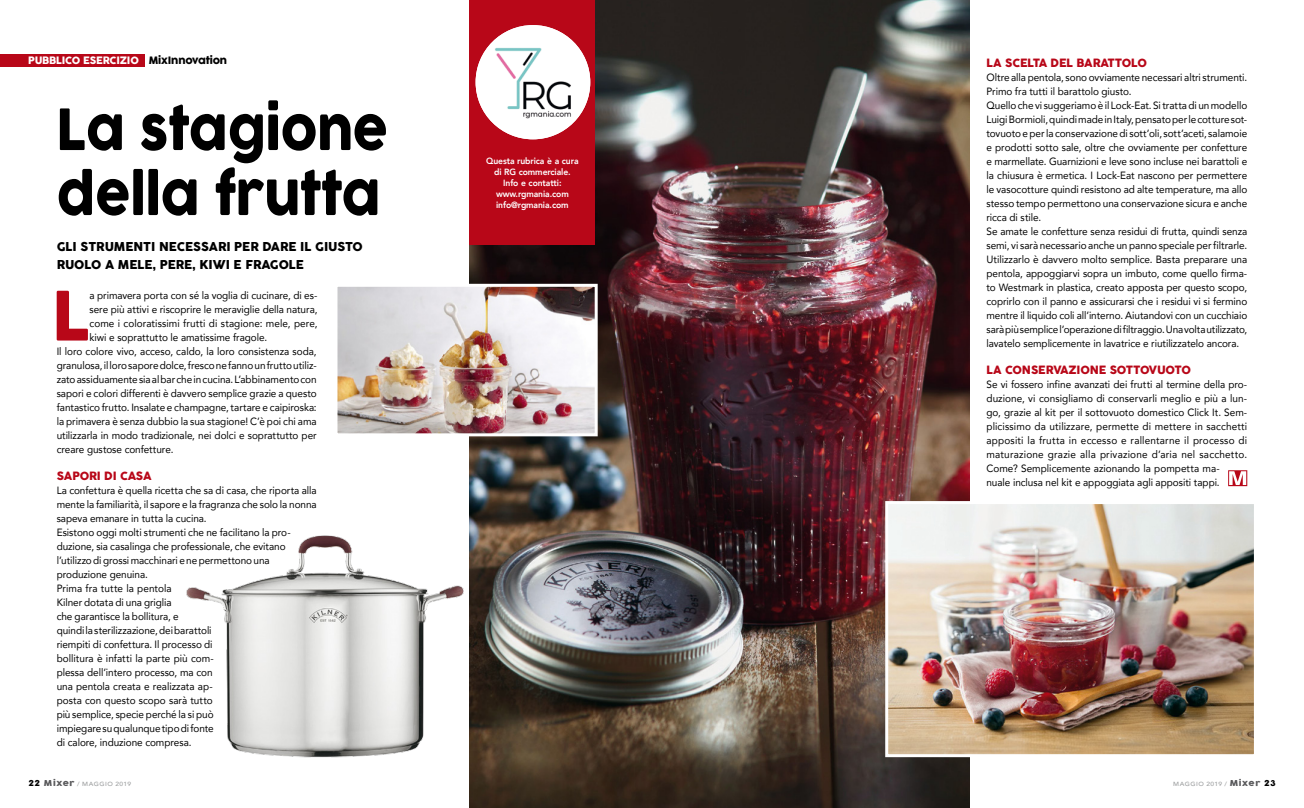
<style>
.page{position:relative;width:1304px;height:808px;background:#fff}
.page>*{position:absolute;margin:0;border:0;box-sizing:border-box;transform-origin:0 0}
.TESTO_-_Capolettera{font:67px "COCOGOOSE";color:#b80718;scale:.95 1}
._02_titolo{font:56px/65px "COCOGOOSE";letter-spacing:-.01em;color:#000;scale:.9 1}
.OCCHIELLO{font:12px/18px "COCOGOOSE";letter-spacing:-.005em;color:#000}
.TITOLETTO_PARAGRAFO{font:11.2px "COCOGOOSE";letter-spacing:-.01em;color:#b80718}
.TESTO{font:10.5px/14px "Avenir";letter-spacing:-.005em;color:#000;text-align:justify;scale:.95 1}
.TESTO_-_Capolettera-2{font:10.5px/14px "Avenir";color:#000;text-align:justify;scale:.95 1}
.t1{font:10px "COCOGOOSE";letter-spacing:-.015em;color:#fff}
.BOX_testo{font:800 9px/11px "Avenir";letter-spacing:-.01em;color:#fff;text-align:center;scale:.95 1}
.t2{font:500 6px "Avenir";letter-spacing:.07em;color:#9c9e9f;scale:1.1 1}
.s1{color:#000}
.s2{font-family:"COCOGOOSE";font-weight:400;font-size:8px;color:#000}
.s3{font-family:"COCOGOOSE";font-weight:400;font-size:8px;color:#58585a}
</style>
<div class="page">
<img style="left:470px;top:0;width:499px;height:808px">
<img style="left:884px;top:500px;width:370px;height:259px">
<div style="left:0;top:54px;width:145px;height:13px;background:#b80718"></div>
<div style="left:470px;top:0;width:125px;height:244px;background:#b80718"></div>
<img style="left:476px;top:25px;width:114px;height:114px;border-radius:57px">
<svg style="left:1228px;top:470px;width:19px;height:16px"></svg>
<img style="left:337px;top:282px;width:262px;height:156px">
<img style="left:186px;top:432px;width:353px;height:376px">
<p class="t1" style="left:28px;top:53px;width:201px">PUBBLICO ESERCIZIO <span class="s1">MixInnovation</span></p>
<p class="_02_titolo" style="left:57px;top:98px;width:370px">La stagione della frutta</p>
<p class="OCCHIELLO" style="left:57px;top:238px;width:308px">GLI STRUMENTI NECESSARI PER DARE IL GIUSTO<br>RUOLO A MELE, PERE, KIWI E FRAGOLE</p>
<p class="TESTO_-_Capolettera" style="left:53px;top:266px;width:41px">L</p>
<p class="TESTO_-_Capolettera-2" style="left:90px;top:288px;width:241px">a primavera porta con sé la voglia di cucinare, di es&shy;sere più attivi e riscoprire le meraviglie della natura, come i coloratissimi frutti di stagione: mele, pere, kiwi e soprattutto le amatissime fragole.</p>
<p class="TESTO" style="left:57px;top:344px;width:275px">Il loro colore vivo, acceso, caldo, la loro consistenza soda, granulosa, il loro sapore dolce, fresco ne fanno un frutto utiliz&shy;zato assiduamente sia al bar che in cucina. L’abbinamento con sapori e colori differenti è davvero semplice grazie a questo fantastico frutto. Insalate e champagne, tartare e caipiroska: la primavera è senza dubbio la sua stagione! C’è poi chi ama utilizzarla in modo tradizionale, nei dolci e soprattutto per creare gustose confetture.</p>
<p class="TITOLETTO_PARAGRAFO" style="left:57px;top:467px;width:97px">SAPORI DI CASA</p>
<p class="TESTO" style="left:57px;top:483px;width:275px">La confettura è quella ricetta che sa di casa, che riporta alla mente la familiarità, il sapore e la fragranza che solo la nonna sapeva emanare in tutta la cucina.</p>
<p class="TESTO" style="left:57px;top:525px;width:248px;text-align:left">Esistono oggi molti strumenti che ne facilitano la pro&shy;duzione, sia casalinga che professionale, che evitano l’utilizzo di grossi macchinari e ne permettono una produzione genuina.</p>
<p class="TESTO" style="left:57px;top:581px;width:167px;text-align:left">Prima fra tutte la pentola<br>Kilner dotata di una griglia<br>che garantisce la bollitura, e<br>quindi la sterilizzazione, dei barattoli riempiti di confettura. Il processo di bollitura è infatti la parte più com&shy;plessa dell’intero processo, ma con una pentola creata e realizzata ap&shy;posta con questo scopo sarà tutto più semplice, specie perché la si può impiegare su qualunque tipo di fonte di calore, induzione compresa.</p>
<p class="BOX_testo" style="left:486px;top:154px;width:99px">Questa rubrica è a cura di RG commerciale.</p>
<p class="BOX_testo" style="left:503px;top:176px;width:63px">Info e contatti:</p>
<p class="BOX_testo" style="left:496px;top:187px;width:78px">www.rgmania.com</p>
<p class="BOX_testo" style="left:496px;top:198px;width:78px">info@rgmania.com</p>
<p class="TITOLETTO_PARAGRAFO" style="left:986px;top:55px;width:162px">LA SCELTA DEL BARATTOLO</p>
<p class="TESTO" style="left:986px;top:70px;width:276px">Oltre alla pentola, sono ovviamente necessari altri strumenti.<br>Primo fra tutti il barattolo giusto.</p>
<p class="TESTO" style="left:986px;top:98px;width:276px">Quello che vi suggeriamo è il Lock-Eat. Si tratta di un modello Luigi Bormioli, quindi made in Italy, pensato per le cotture sot&shy;tovuoto e per la conservazione di sott’oli, sott’aceti, salamoie e prodotti sotto sale, oltre che ovviamente per confetture e marmellate. Guarnizioni e leve sono incluse nei barattoli e la chiusura è ermetica. I Lock-Eat nascono per permettere le vasocotture quindi resistono ad alte temperature, ma allo stesso tempo permettono una conservazione sicura e anche ricca di stile.</p>
<p class="TESTO" style="left:986px;top:224px;width:276px">Se amate le confetture senza residui di frutta, quindi senza semi, vi sarà necessario anche un panno speciale per filtrarle.<br>Utilizzarlo è davvero molto semplice. Basta preparare una pentola, appoggiarvi sopra un imbuto, come quello firma&shy;to Westmark in plastica, creato apposta per questo scopo, coprirlo con il panno e assicurarsi che i residui vi si fermino mentre il liquido coli all’interno. Aiutandovi con un cucchiaio sarà più semplice l’operazione di filtraggio. Una volta utilizzato, lavatelo semplicemente in lavatrice e riutilizzatelo ancora.</p>
<p class="TITOLETTO_PARAGRAFO" style="left:986px;top:362px;width:206px">LA CONSERVAZIONE SOTTOVUOTO</p>
<p class="TESTO" style="left:986px;top:377px;width:276px;text-align:left">Se vi fossero infine avanzati dei frutti al termine della pro&shy;duzione, vi consigliamo di conservarli meglio e più a lun&shy;go, grazie al kit per il sottovuoto domestico Click It. Sem&shy;plicissimo da utilizzare, permette di mettere in sacchetti appositi la frutta in eccesso e rallentarne il processo di maturazione grazie alla privazione d’aria nel sacchetto.<br>Come? Semplicemente azionando la pompetta ma-<br>nuale inclusa nel kit e appoggiata agli appositi tappi.</p>
<p class="t2" style="left:28px;top:778px;width:95px"><span class="s2">22</span> <span class="s3">Mixer</span> / MAGGIO 2019</p>
<p class="t2" style="left:1173px;top:778px;width:95px">MAGGIO 2019 / <span class="s3">Mixer</span> <span class="s2">23</span></p>
</div>
